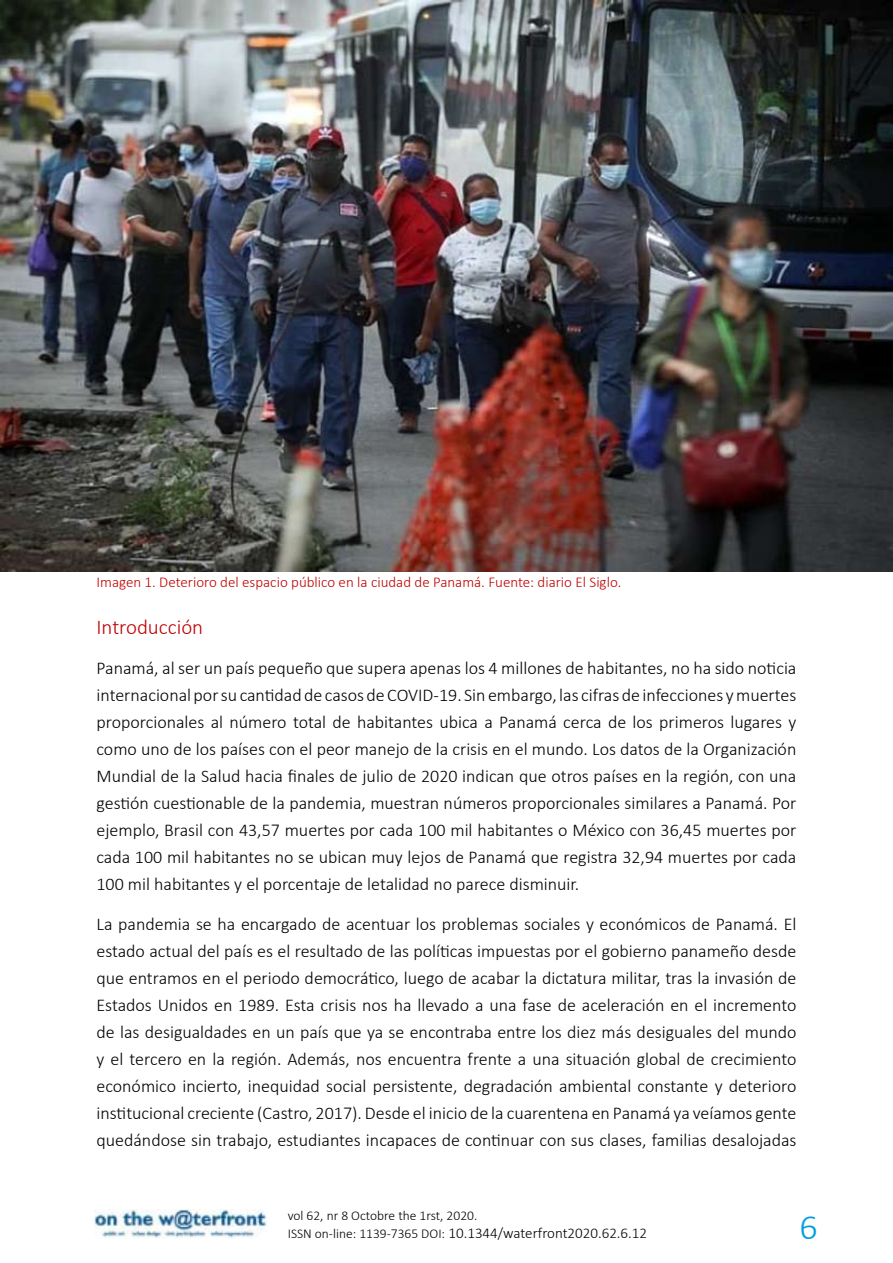
<style>
.page{position:relative;width:893px;height:1263px;background:#fff}
.page>*{position:absolute;margin:0;border:0;box-sizing:border-box;transform-origin:0 0}
.t1{font:300 36px "Calibri";color:#009ee0}
.t2{font:300 21px "Calibri";color:#c00000}
.t3{font:300 18px/27px "Calibri";color:#000;text-align:justify}
.t4{font:300 15px "Calibri";color:#c00000}
.t5{font:300 15px "Calibri";color:#000}
.t6{font:300 13.5px "Calibri";color:#000}
.s1{font-size:13.5px}
</style>
<div class="page">
<img style="left:95px;top:1209px;width:172px;height:29px">
<img style="left:0;top:0;width:893px;height:571px">
<p class="t4" style="left:97px;top:573px;width:526px">Imagen 1. Deterioro del espacio público en la ciudad de Panamá. Fuente: diario El Siglo.</p>
<p class="t2" style="left:97px;top:614px;width:108px">Introducción</p>
<p class="t3" style="left:97px;top:655px;width:701px">Panamá, al ser un país pequeño que supera apenas los 4 millones de habitantes, no ha sido noticia internacional por su cantidad de casos de COVID-19. Sin embargo, las cifras de infecciones y muertes proporcionales al número total de habitantes ubica a Panamá cerca de los primeros lugares y como uno de los países con el peor manejo de la crisis en el mundo. Los datos de la Organización Mundial de la Salud hacia finales de julio de 2020 indican que otros países en la región, con una gestión cuestionable de la pandemia, muestran números proporcionales similares a Panamá. Por ejemplo, Brasil con 43,57 muertes por cada 100 mil habitantes o México con 36,45 muertes por cada 100 mil habitantes no se ubican muy lejos de Panamá que registra 32,94 muertes por cada 100 mil habitantes y el porcentaje de letalidad no parece disminuir.</p>
<p class="t3" style="left:97px;top:910px;width:701px">La pandemia se ha encargado de acentuar los problemas sociales y económicos de Panamá. El estado actual del país es el resultado de las políticas impuestas por el gobierno panameño desde que entramos en el periodo democrático, luego de acabar la dictatura militar, tras la invasión de Estados Unidos en 1989. Esta crisis nos ha llevado a una fase de aceleración en el incremento de las desigualdades en un país que ya se encontraba entre los diez más desiguales del mundo y el tercero en la región. Además, nos encuentra frente a una situación global de crecimiento económico incierto, inequidad social persistente, degradación ambiental constante y deterioro institucional creciente (Castro, 2017). Desde el inicio de la cuarentena en Panamá ya veíamos gente quedándose sin trabajo, estudiantes incapaces de continuar con sus clases, familias desalojadas</p>
<p class="t6" style="left:288px;top:1207px;width:191px">vol 62, nr 8 Octobre the 1rst, 2020.</p>
<p class="t5" style="left:288px;top:1223px;width:361px"><span class="s1">ISSN on-line: 1139-7365 DOI:</span> 10.1344/waterfront2020.62.6.12</p>
<h1 class="t1" style="left:799px;top:1205px;width:20px">6</h1>
</div>
